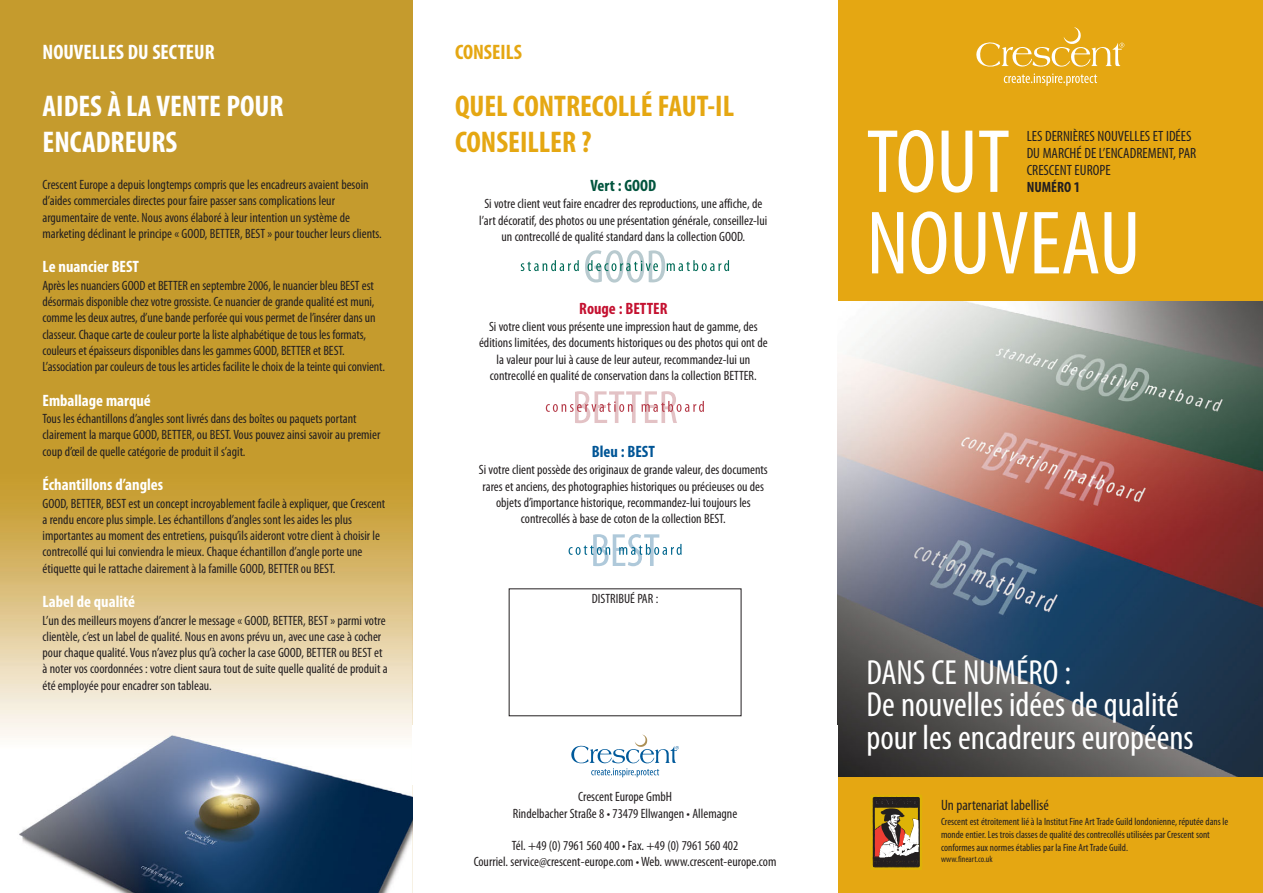
<style>
.page{position:relative;width:1263px;height:893px;background:#fff}
.page>*{position:absolute;margin:0;border:0;box-sizing:border-box;transform-origin:0 0}
.t1{font:condensed 90.9px/81.4px "Myriad Pro";color:#fff}
.t2{font:condensed 34.95px/32.5px "Myriad Pro";color:#fff}
.t3{font:700 condensed 30px/36px "Myriad Pro";color:#e5a712}
.t4{font:700 condensed 30px/36px "Myriad Pro";color:#fff}
.t5{font:700 condensed 21px "Myriad Pro";color:#fff}
.t6{font:700 condensed 21px "Myriad Pro";color:#e5a712}
.t7{font:700 condensed 16.5px "Myriad Pro";color:#fff}
.t8{font:700 condensed 16.5px "Myriad Pro";color:#c41130}
.t9{font:700 condensed 16.5px "Myriad Pro";color:#005596}
.t10{font:700 condensed 16.5px "Myriad Pro";color:#00543d}
.t11{font:condensed 15px "Myriad Pro";color:#231f20}
.t12{font:condensed 14.85px/17px "Myriad Pro";color:#231f20}
.t13{font:700 condensed 14.85px "Myriad Pro";color:#231f20}
.t14{font:condensed 13.5px/16.2px "Myriad Pro";color:#231f20}
.t15{font:condensed 10.5px/12.6px "Myriad Pro";color:#231f20}
.t16{font:condensed 9px "Myriad Pro";color:#231f20}
</style>
<div class="page">
<img style="left:838px;top:300px;width:425px;height:477px">
<div style="left:838px;top:0;width:425px;height:300px;background:#e5a712"></div>
<img style="left:0;top:0;width:412px;height:893px">
<div style="left:838px;top:777px;width:425px;height:116px;background:#e5a712"></div>
<svg style="left:571px;top:735px;width:108px;height:42px"></svg>
<svg style="left:976px;top:27px;width:148px;height:40px"></svg>
<svg style="left:1004px;top:73px;width:93px;height:13px"></svg>
<svg style="left:870px;top:795px;width:52px;height:75px"></svg>
<svg style="left:521px;top:260px;width:58px;height:11px"></svg>
<svg style="left:585px;top:250px;width:144px;height:33px"></svg>
<svg style="left:546px;top:391px;width:158px;height:32px"></svg>
<svg style="left:569px;top:534px;width:113px;height:32px"></svg>
<h3 class="t5" style="left:43px;top:44px;width:174px">NOUVELLES DU SECTEUR</h3>
<h3 class="t6" style="left:455px;top:44px;width:68px">CONSEILS</h3>
<h3 class="t4" style="left:43px;top:91px;width:243px">AIDES À LA VENTE POUR<br>ENCADREURS</h3>
<p class="t14" style="left:43px;top:178px;width:341px">Crescent Europe a depuis longtemps compris que les encadreurs avaient besoin d’aides commerciales directes pour faire passer sans complications leur argumentaire de vente. Nous avons élaboré à leur intention un système de marketing déclinant le principe « GOOD, BETTER, BEST » pour toucher leurs clients.</p>
<p class="t7" style="left:43px;top:261px;width:98px">Le nuancier BEST</p>
<p class="t14" style="left:43px;top:279px;width:344px">Après les nuanciers GOOD et BETTER en septembre 2006, le nuancier bleu BEST est désormais disponible chez votre grossiste. Ce nuancier de grande qualité est muni, comme les deux autres, d’une bande perforée qui vous permet de l’insérer dans un classeur. Chaque carte de couleur porte la liste alphabétique de tous les formats, couleurs et épaisseurs disponibles dans les gammes GOOD, BETTER et BEST.<br>L’association par couleurs de tous les articles facilite le choix de la teinte qui convient.</p>
<p class="t7" style="left:43px;top:394px;width:110px">Emballage marqué</p>
<p class="t14" style="left:43px;top:412px;width:339px">Tous les échantillons d’angles sont livrés dans des boîtes ou paquets portant clairement la marque GOOD, BETTER, ou BEST. Vous pouvez ainsi savoir au premier coup d’œil de quelle catégorie de produit il s’agit.</p>
<p class="t7" style="left:43px;top:479px;width:122px">Échantillons d’angles</p>
<p class="t14" style="left:43px;top:496px;width:344px">GOOD, BETTER, BEST est un concept incroyablement facile à expliquer, que Crescent a rendu encore plus simple. Les échantillons d’angles sont les aides les plus importantes au moment des entretiens, puisqu’ils aideront votre client à choisir le contrecollé qui lui conviendra le mieux. Chaque échantillon d’angle porte une étiquette qui le rattache clairement à la famille GOOD, BETTER ou BEST.</p>
<p class="t7" style="left:43px;top:596px;width:94px">Label de qualité</p>
<p class="t14" style="left:43px;top:613px;width:347px">L’un des meilleurs moyens d’ancrer le message « GOOD, BETTER, BEST » parmi votre clientèle, c’est un label de qualité. Nous en avons prévu un, avec une case à cocher pour chaque qualité. Vous n’avez plus qu’à cocher la case GOOD, BETTER ou BEST et à noter vos coordonnées : votre client saura tout de suite quelle qualité de produit a été employée pour encadrer son tableau.</p>
<h3 class="t3" style="left:455px;top:91px;width:281px">QUEL CONTRECOLLÉ FAUT-IL<br>CONSEILLER ?</h3>
<p class="t10" style="left:590px;top:179px;width:67px">Vert : GOOD</p>
<p class="t14" style="left:479px;top:197px;width:290px;text-align:center">Si votre client veut faire encadrer des reproductions, une affiche, de l’art décoratif, des photos ou une présentation générale, conseillez-lui un contrecollé de qualité standard dans la collection GOOD.</p>
<p class="t8" style="left:579px;top:302px;width:90px">Rouge : BETTER</p>
<p class="t14" style="left:479px;top:320px;width:290px;text-align:center">Si votre client vous présente une impression haut de gamme, des éditions limitées, des documents historiques ou des photos qui ont de la valeur pour lui à cause de leur auteur, recommandez-lui un contrecollé en qualité de conservation dans la collection BETTER.</p>
<p class="t9" style="left:592px;top:445px;width:65px">Bleu : BEST</p>
<p class="t14" style="left:479px;top:463px;width:290px;text-align:center">Si votre client possède des originaux de grande valeur, des documents rares et anciens, des photographies historiques ou précieuses ou des objets d’importance historique, recommandez-lui toujours les contrecollés à base de coton de la collection BEST.</p>
<p class="t14" style="left:592px;top:592px;width:68px">DISTRIBUÉ PAR :</p>
<p class="t14" style="left:513px;top:790px;width:226px;text-align:center">Crescent Europe GmbH<br>Rindelbacher Straße 8 • 73479 Ellwangen • Allemagne</p>
<p class="t14" style="left:474px;top:839px;width:304px;text-align:center">Tél. +49 (0) 7961 560 400 • Fax. +49 (0) 7961 560 402<br>Courriel. service@crescent-europe.com • Web. www.crescent-europe.com</p>
<p class="t12" style="left:1027px;top:129px;width:171px">LES DERNIÈRES NOUVELLES ET IDÉES<br>DU MARCHÉ DE L’ENCADREMENT, PAR<br>CRESCENT EUROPE</p>
<p class="t13" style="left:1027px;top:181px;width:55px">NUMÉRO 1</p>
<h1 class="t1" style="left:866px;top:129px;width:276px">TOUT<br>NOUVEAU</h1>
<h2 class="t2" style="left:866px;top:659px;width:329px">DANS CE NUMÉRO :<br>De nouvelles idées de qualité pour les encadreurs européens</h2>
<p class="t11" style="left:941px;top:800px;width:109px">Un partenariat labellisé</p>
<p class="t15" style="left:941px;top:816px;width:289px">Crescent est étroitement lié à la Institut Fine Art Trade Guild londonienne, réputée dans le monde entier. Les trois classes de qualité des contrecollés utilisées par Crescent sont conformes aux normes établies par la Fine Art Trade Guild.</p>
<p class="t16" style="left:941px;top:856px;width:53px">www.fineart.co.uk</p>
</div>
